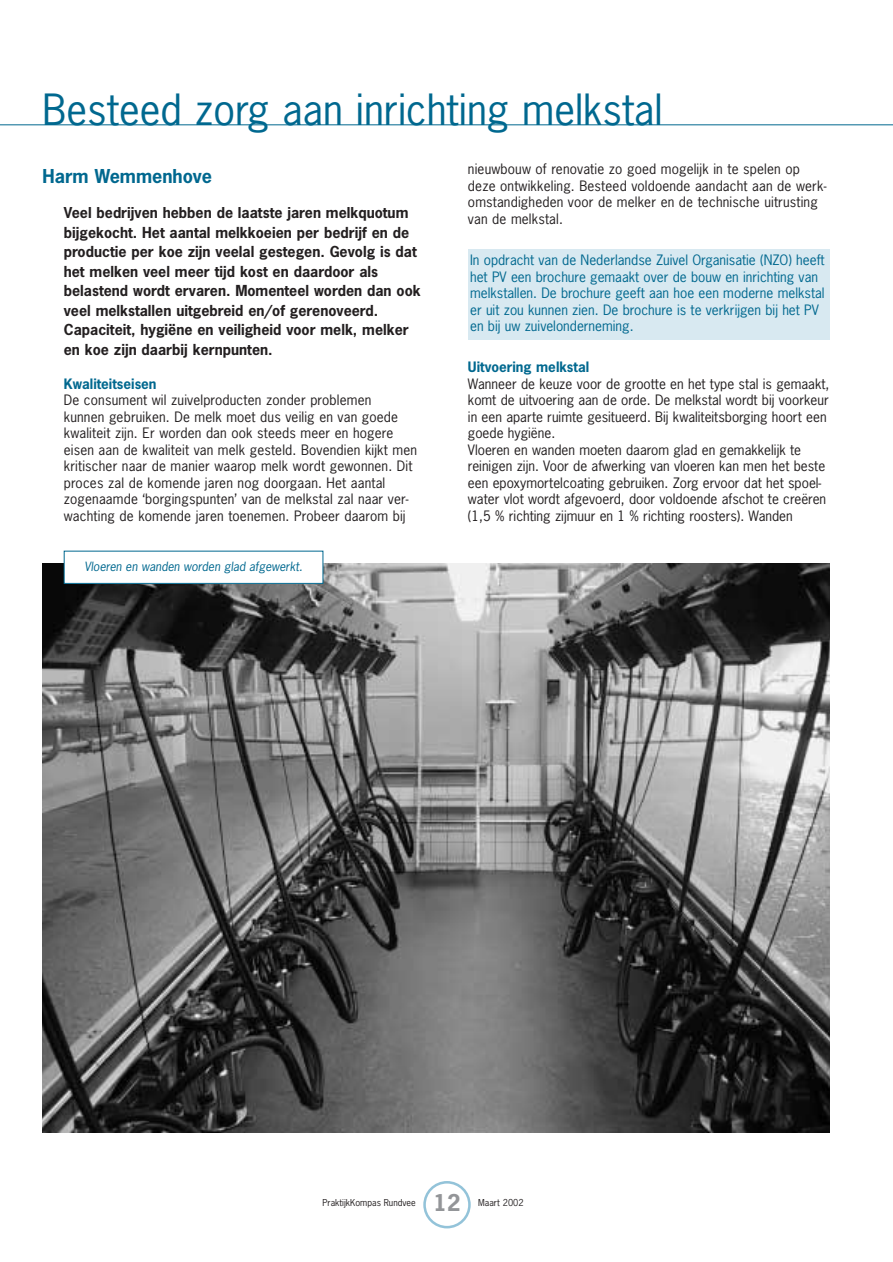
<style>
.page{position:relative;width:893px;height:1262px;background:#fff}
.page>*{position:absolute;margin:0;border:0;box-sizing:border-box;transform-origin:0 0}
.t1{font:40.5px "News Gothic";color:#00688f}
.t2{font:700 21.75px "News Gothic";color:#939598}
.t3{font:700 18px "News Gothic";color:#00688f}
.t4{font:700 14.25px/19.5px "News Gothic";color:#231f20}
.t5{font:13.5px/16.5px "News Gothic";letter-spacing:.01em;color:#231f20}
.t6{font:13.5px/16.5px "News Gothic";color:#00688f}
.t7{font:700 13.5px "News Gothic";color:#00688f}
.t8{font:12px "News Gothic";color:#00688f}
.t9{font:9px "News Gothic";color:#231f20}
</style>
<div class="page">
<svg style="left:423px;top:1181px;width:47px;height:47px"></svg>
<hr style="left:0;top:124px;width:892px;height:1px;background:#00688f">
<img style="left:43px;top:564px;width:786px;height:568px">
<div style="left:64px;top:551px;width:259px;height:32px;background:#fff"></div>
<div style="left:64px;top:551px;width:259px;height:33px;border:1px solid #00688f"></div>
<div style="left:468px;top:249px;width:361px;height:90px;background:#d8e9f1"></div>
<h1 class="t1" style="left:43px;top:94px;width:621px">Besteed zorg aan inrichting melkstal</h1>
<h3 class="t3" style="left:43px;top:169px;width:171px">Harm Wemmenhove</h3>
<p class="t4" style="left:64px;top:204px;width:358px">Veel bedrijven hebben de laatste jaren melkquotum bijgekocht. Het aantal melkkoeien per bedrijf en de productie per koe zijn veelal gestegen. Gevolg is dat het melken veel meer tijd kost en daardoor als belastend wordt ervaren. Momenteel worden dan ook veel melkstallen uitgebreid en/of gerenoveerd.<br>Capaciteit, hygiëne en veiligheid voor melk, melker en koe zijn daarbij kernpunten.</p>
<p class="t7" style="left:64px;top:378px;width:94px">Kwaliteitseisen</p>
<p class="t5" style="left:64px;top:393px;width:355px">De consument wil zuivelproducten zonder problemen<br>kunnen gebruiken. De melk moet dus veilig en van goede kwaliteit zijn. Er worden dan ook steeds meer en hogere eisen aan de kwaliteit van melk gesteld. Bovendien kijkt men kritischer naar de manier waarop melk wordt gewonnen. Dit proces zal de komende jaren nog doorgaan. Het aantal zogenaamde ‘borgingspunten’ van de melkstal zal naar ver&shy;wachting de komende jaren toenemen. Probeer daarom bij</p>
<p class="t8" style="left:85px;top:561px;width:221px">Vloeren en wanden worden glad afgewerkt.</p>
<p class="t5" style="left:468px;top:162px;width:360px">nieuwbouw of renovatie zo goed mogelijk in te spelen op deze ontwikkeling. Besteed voldoende aandacht aan de werk&shy;omstandigheden voor de melker en de technische uitrusting van de melkstal.</p>
<p class="t6" style="left:470px;top:253px;width:356px">In opdracht van de Nederlandse Zuivel Organisatie (NZO) heeft het PV een brochure gemaakt over de bouw en inrichting van melkstallen. De brochure geeft aan hoe een moderne melkstal er uit zou kunnen zien. De brochure is te verkrijgen bij het PV en bij uw zuivelonderneming.</p>
<p class="t7" style="left:468px;top:362px;width:123px">Uitvoering melkstal</p>
<p class="t5" style="left:468px;top:377px;width:363px">Wanneer de keuze voor de grootte en het type stal is gemaakt, komt de uitvoering aan de orde. De melkstal wordt bij voorkeur in een aparte ruimte gesitueerd. Bij kwaliteitsborging hoort een goede hygiëne.<br>Vloeren en wanden moeten daarom glad en gemakkelijk te reinigen zijn. Voor de afwerking van vloeren kan men het beste een epoxymortelcoating gebruiken. Zorg ervoor dat het spoel&shy;water vlot wordt afgevoerd, door voldoende afschot te creëren (1,5 % richting zijmuur en 1 % richting roosters). Wanden</p>
<h2 class="t2" style="left:433px;top:1194px;width:29px">12</h2>
<p class="t9" style="left:322px;top:1199px;width:95px">PraktijkKompas Rundvee</p>
<p class="t9" style="left:478px;top:1199px;width:47px">Maart 2002</p>
</div>
